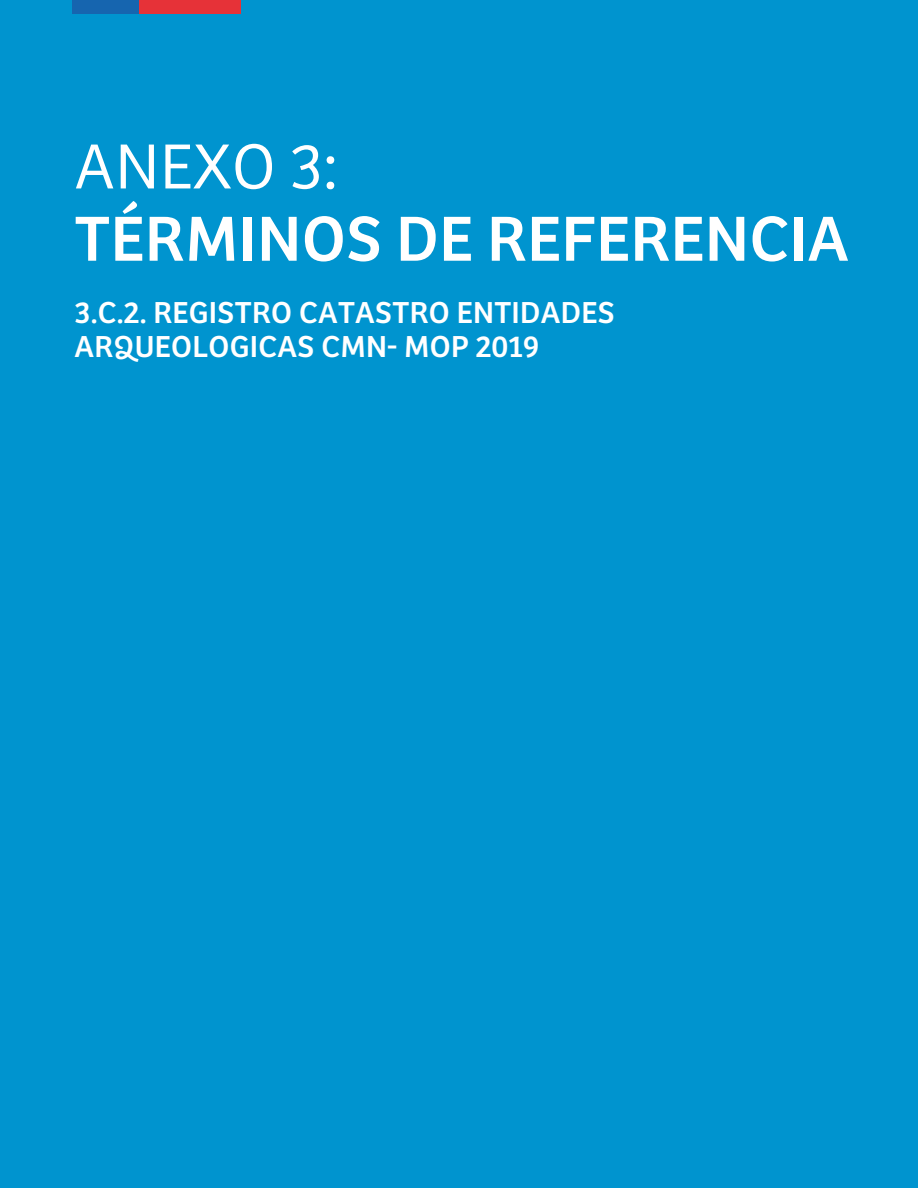
<style>
.page{position:relative;width:918px;height:1188px;background:#0094cf}
.page>*{position:absolute;margin:0;border:0;box-sizing:border-box;transform-origin:0 0}
._1_1{font:66px "Bree";letter-spacing:.01em;color:#fff}
._1_1-2{font:300 66px "Bree";letter-spacing:.01em;color:#fff}
._1_1-3{font:31.5px/34.5px "Bree";letter-spacing:.01em;color:#fff}
</style>
<div class="page">
<div style="left:72px;top:0;width:68px;height:13px;background:#1665af"></div>
<div style="left:139px;top:0;width:102px;height:13px;background:#e63238"></div>
<p class="_1_1-2" style="left:75px;top:118px;width:264px">ANEXO 3:</p>
<p class="_1_1" style="left:75px;top:188px;width:776px">TÉRMINOS DE REFERENCIA</p>
<p class="_1_1-3" style="left:75px;top:293px;width:542px">3.C.2. REGISTRO CATASTRO ENTIDADES<br>ARQUEOLOGICAS CMN- MOP 2019</p>
</div>
